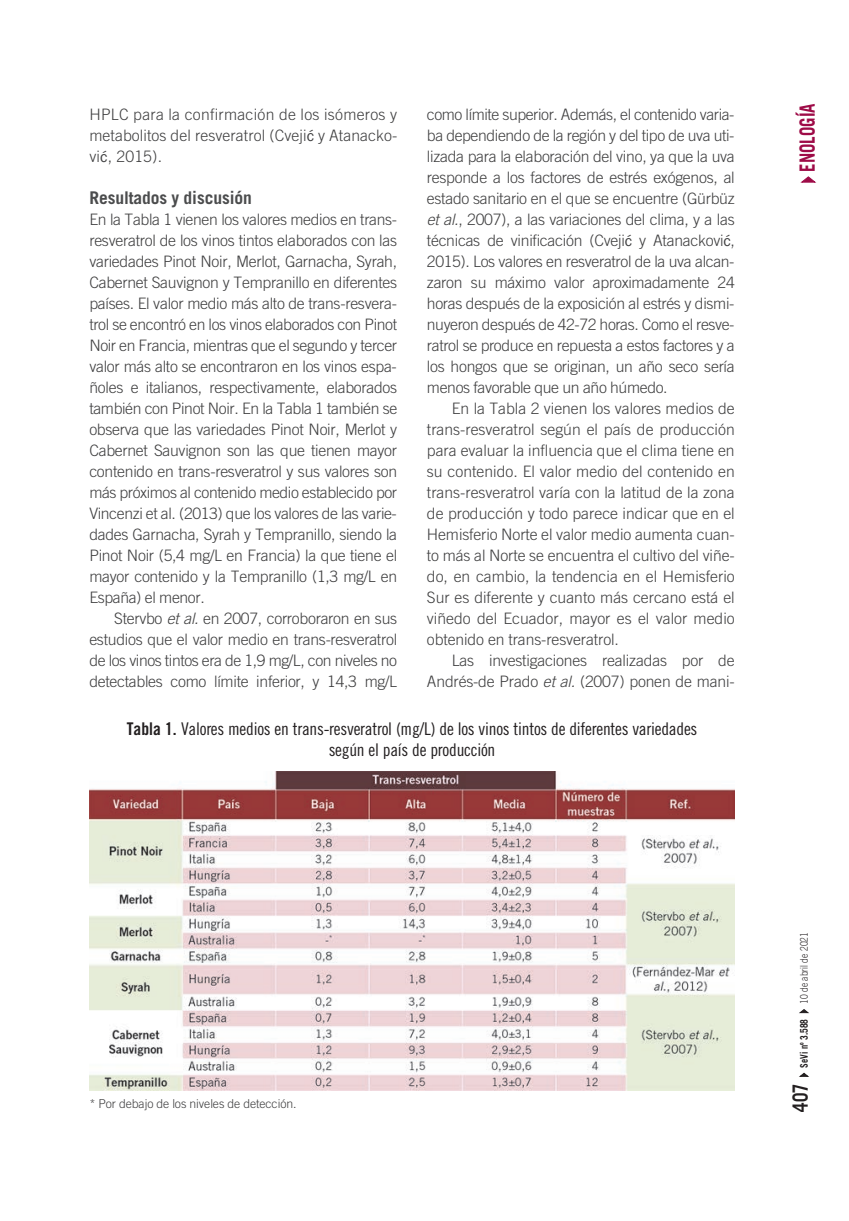
<style>
.page{position:relative;width:849px;height:1221px;background:#fff}
.page>*{position:absolute;margin:0;border:0;box-sizing:border-box;transform-origin:0 0}
.t1{font:700 21px "Trade Gothic LT Std";color:#9e0b47;scale:.8 1}
.t2{font:17.5px/21px "Trade Gothic LT Std Cn 18";letter-spacing:-.015em;color:#231f20;text-align:center}
.t3{font:700 17.5px "Trade Gothic LT Std";letter-spacing:-.005em;color:#4b4c4d}
.t4{font:300 15.75px/21px "Trade Gothic LT Std";letter-spacing:-.015em;color:#3e3e3f;text-align:justify}
.t5{font:300 12.25px "Trade Gothic LT Std";letter-spacing:-.005em;color:#3e3e3f}
.t6{font:300 10.5px "Trade Gothic LT Std";color:#231f20;scale:.8 1}
.s1{font-family:"Franklin Gothic";font-weight:400}
.s2{font-style:italic}
.s3{font-family:"Trade Gothic LT Std Bd Cn 20"}
.s4{font-weight:700;font-size:21px}
.s5{font-weight:700}
</style>
<div class="page">
<img style="left:89px;top:771px;width:645px;height:319px">
<p class="t4" style="left:89px;top:104px;width:309px">HPLC para la confirmación de los isómeros y metabolitos del resveratrol (Cveji<span class="s1">ć</span> y Atanacko&shy;vi<span class="s1">ć</span>, 2015).</p>
<p class="t3" style="left:89px;top:191px;width:164px">Resultados y discusión</p>
<p class="t4" style="left:89px;top:209px;width:309px">En la Tabla 1 vienen los valores medios en trans-</p>
<p class="t4" style="left:89px;top:230px;width:309px">resveratrol de los vinos tintos elaborados con las</p>
<p class="t4" style="left:89px;top:251px;width:309px">variedades Pinot Noir, Merlot, Garnacha, Syrah,</p>
<p class="t4" style="left:89px;top:272px;width:309px">Cabernet Sauvignon y Tempranillo en diferentes</p>
<p class="t4" style="left:89px;top:293px;width:309px">países. El valor medio más alto de trans-resvera-</p>
<p class="t4" style="left:89px;top:314px;width:309px">trol se encontró en los vinos elaborados con Pinot</p>
<p class="t4" style="left:89px;top:335px;width:309px">Noir en Francia, mientras que el segundo y tercer</p>
<p class="t4" style="left:89px;top:356px;width:309px">valor más alto se encontraron en los vinos espa-</p>
<p class="t4" style="left:89px;top:377px;width:309px">ñoles e italianos, respectivamente, elaborados</p>
<p class="t4" style="left:89px;top:398px;width:309px">también con Pinot Noir. En la Tabla 1 también se</p>
<p class="t4" style="left:89px;top:419px;width:309px">observa que las variedades Pinot Noir, Merlot y</p>
<p class="t4" style="left:89px;top:440px;width:309px">Cabernet Sauvignon son las que tienen mayor</p>
<p class="t4" style="left:89px;top:461px;width:309px">contenido en trans-resveratrol y sus valores son</p>
<p class="t4" style="left:89px;top:482px;width:309px">más próximos al contenido medio establecido por</p>
<p class="t4" style="left:89px;top:503px;width:309px">Vincenzi et al. (2013) que los valores de las varie-</p>
<p class="t4" style="left:89px;top:524px;width:309px">dades Garnacha, Syrah y Tempranillo, siendo la</p>
<p class="t4" style="left:89px;top:545px;width:309px">Pinot Noir (5,4 mg/L en Francia) la que tiene el</p>
<p class="t4" style="left:89px;top:566px;width:309px">mayor contenido y la Tempranillo (1,3 mg/L en</p>
<p class="t4" style="left:89px;top:587px;width:117px">España) el menor.</p>
<p class="t4" style="left:114px;top:608px;width:284px">Stervbo <span class="s2">et al.</span> en 2007, corroboraron en sus</p>
<p class="t4" style="left:89px;top:629px;width:309px">estudios que el valor medio en trans-resveratrol</p>
<p class="t4" style="left:89px;top:650px;width:309px">de los vinos tintos era de 1,9 mg/L, con niveles no</p>
<p class="t4" style="left:89px;top:671px;width:309px">detectables como límite inferior, y 14,3 mg/L</p>
<p class="t4" style="left:427px;top:104px;width:309px">como límite superior. Además, el contenido varia-</p>
<p class="t4" style="left:427px;top:125px;width:309px">ba dependiendo de la región y del tipo de uva uti-</p>
<p class="t4" style="left:427px;top:146px;width:309px">lizada para la elaboración del vino, ya que la uva</p>
<p class="t4" style="left:427px;top:167px;width:309px">responde a los factores de estrés exógenos, al</p>
<p class="t4" style="left:427px;top:188px;width:309px">estado sanitario en el que se encuentre (Gürbüz</p>
<p class="t4" style="left:427px;top:209px;width:309px"><span class="s2">et al.</span>, 2007), a las variaciones del clima, y a las</p>
<p class="t4" style="left:427px;top:230px;width:309px">técnicas de vinificación (Cveji<span class="s1">ć</span> y Atanackovi<span class="s1">ć</span>,</p>
<p class="t4" style="left:427px;top:251px;width:309px">2015). Los valores en resveratrol de la uva alcan-</p>
<p class="t4" style="left:427px;top:272px;width:309px">zaron su máximo valor aproximadamente 24</p>
<p class="t4" style="left:427px;top:293px;width:309px">horas después de la exposición al estrés y dismi-</p>
<p class="t4" style="left:427px;top:314px;width:309px">nuyeron después de 42-72 horas. Como el resve-</p>
<p class="t4" style="left:427px;top:335px;width:309px">ratrol se produce en repuesta a estos factores y a</p>
<p class="t4" style="left:427px;top:356px;width:309px">los hongos que se originan, un año seco sería</p>
<p class="t4" style="left:427px;top:377px;width:242px">menos favorable que un año húmedo.</p>
<p class="t4" style="left:451px;top:398px;width:284px">En la Tabla 2 vienen los valores medios de</p>
<p class="t4" style="left:427px;top:419px;width:309px">trans-resveratrol según el país de producción</p>
<p class="t4" style="left:427px;top:440px;width:309px">para evaluar la influencia que el clima tiene en</p>
<p class="t4" style="left:427px;top:461px;width:309px">su contenido. El valor medio del contenido en</p>
<p class="t4" style="left:427px;top:482px;width:309px">trans-resveratrol varía con la latitud de la zona</p>
<p class="t4" style="left:427px;top:503px;width:309px">de producción y todo parece indicar que en el</p>
<p class="t4" style="left:427px;top:524px;width:309px">Hemisferio Norte el valor medio aumenta cuan-</p>
<p class="t4" style="left:427px;top:545px;width:309px">to más al Norte se encuentra el cultivo del viñe-</p>
<p class="t4" style="left:427px;top:566px;width:309px">do, en cambio, la tendencia en el Hemisferio</p>
<p class="t4" style="left:427px;top:587px;width:309px">Sur es diferente y cuanto más cercano está el</p>
<p class="t4" style="left:427px;top:608px;width:309px">viñedo del Ecuador, mayor es el valor medio</p>
<p class="t4" style="left:427px;top:629px;width:193px">obtenido en trans-resveratrol.</p>
<p class="t4" style="left:451px;top:650px;width:284px">Las investigaciones realizadas por de</p>
<p class="t4" style="left:427px;top:671px;width:309px">Andrés-de Prado <span class="s2">et al.</span> (2007) ponen de mani-</p>
<p class="t2" style="left:127px;top:719px;width:572px"><span class="s3">Tabla 1.</span> Valores medios en trans-resveratrol (mg/L) de los vinos tintos de diferentes variedades según el país de producción</p>
<p class="t1" style="left:799px;top:188px;width:108px;rotate:-90deg">✔ENOLOGÍA</p>
<p class="t5" style="left:89px;top:1096px;width:209px">* Por debajo de los niveles de detección.</p>
<p class="t6" style="left:797px;top:1111px;width:226px;rotate:-90deg"><span class="s4">407</span> ✔ <span class="s5">SeVi nº 3.588</span> ✔ 10 de abril de 2021</p>
</div>
